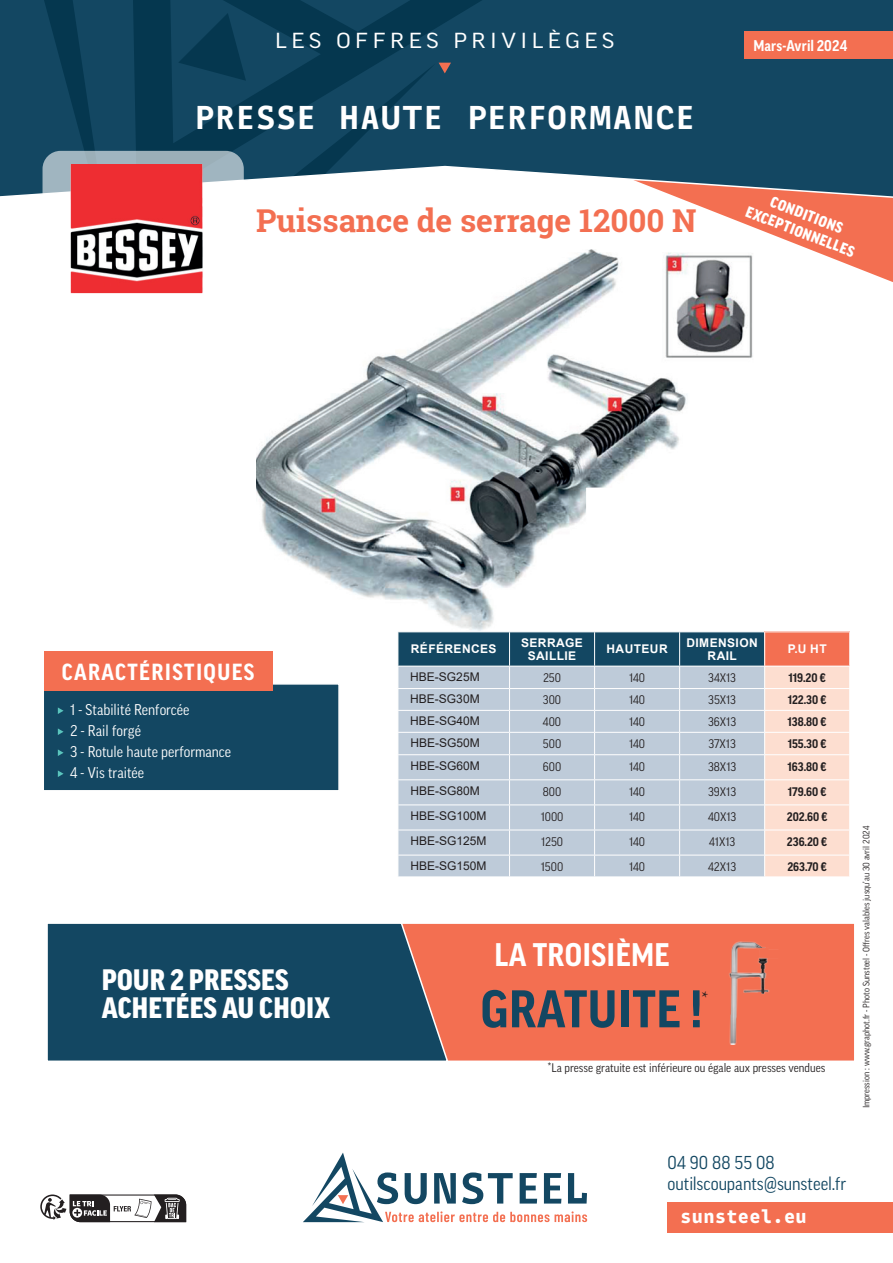
<style>
.page{position:relative;width:893px;height:1263px;background:#fff}
.page>*{position:absolute;margin:0;border:0;box-sizing:border-box;transform-origin:0 0}
.t1{font:700 51px "Good Pro Narr";letter-spacing:.01em;color:#134762}
.t2{font:700 34.5px "Gintronic";letter-spacing:-.02em;color:#fff}
.t3{font:700 31.5px "Roboto Slab";color:#f36f51}
.t4{font:700 31.5px "Good Pro Narr";letter-spacing:.01em;color:#fff}
.t5{font:900 28.5px/28.5px "Good Pro Narr";letter-spacing:.01em;color:#fff}
.t6{font:700 22.5px "Good Pro Narr";letter-spacing:.06em;color:#fff}
.t7{font:expanded 21px "Good Pro";letter-spacing:.21em;color:#fff}
.t8{font:18px/21px "Good Pro Narr";color:#134762}
.t9{font:900 18px "Gintronic";letter-spacing:.02em;color:#fff}
.t10{font:17.55px "Minion Pro";color:#231f20}
.t11{font:15px/21px "Good Pro Narr";color:#fff}
.t12{font:900 15px/18px "Good Pro Narr";color:#fff;text-align:center}
.t13{font:700 15px "Good Pro Narr";letter-spacing:.01em;color:#fff}
.t14{font:12px "Good Pro Narr";color:#231f20}
.t15{font:12px "Arial";color:#231f20}
.t16{font:700 12px "Good Pro Narr";color:#231f20}
.t17{font:700 12px/13.5px "Arial";letter-spacing:.035em;color:#fff;text-align:center}
.t18{font:9px "Good Pro Narr";color:#231f20}
</style>
<div class="page">
<svg style="left:684px;top:200px;width:209px;height:82px"></svg>
<svg style="left:0;top:0;width:893px;height:200px;background:#24526a"></svg>
<svg style="left:303px;top:1152px;width:284px;height:70px"></svg>
<div style="left:745px;top:31px;width:148px;height:28px;background:#f36f51"></div>
<div style="left:667px;top:1202px;width:226px;height:31px;background:#f36f51"></div>
<svg style="left:439px;top:63px;width:12px;height:10px"></svg>
<svg style="left:40px;top:1194px;width:146px;height:28px"></svg>
<div style="left:43px;top:683px;width:297px;height:108px;background:#134762;border:2px solid #fff"></div>
<svg style="left:58px;top:707px;width:6px;height:7px"></svg>
<svg style="left:58px;top:728px;width:6px;height:7px"></svg>
<svg style="left:58px;top:749px;width:6px;height:7px"></svg>
<svg style="left:58px;top:770px;width:6px;height:7px"></svg>
<div style="left:167px;top:922px;width:688px;height:140px;background:#f36f51;border:2px solid #fff"></div>
<svg style="left:47px;top:922px;width:403px;height:140px;background:#274e65"></svg>
<img style="left:729px;top:941px;width:41px;height:104px">
<div style="left:44px;top:651px;width:228px;height:40px;background:#f36f51"></div>
<img style="left:257px;top:249px;width:501px;height:382px">
<svg style="left:398px;top:632px;width:452px;height:244px;background:#b9bfc9"></svg>
<svg style="left:43px;top:151px;width:201px;height:196px"></svg>
<img style="left:58px;top:165px;width:177px;height:149px">
<h3 class="t7" style="left:275px;top:29px;width:341px">LES OFFRES PRIVILÈGES</h3>
<h2 class="t2" style="left:193px;top:96px;width:505px">PRESSE HAUTE PERFORMANCE</h2>
<h3 class="t3" style="left:256px;top:199px;width:442px">Puissance de serrage 12000 N</h3>
<p class="t13" style="left:753px;top:37px;width:95px">Mars-Avril 2024</p>
<p class="t12" style="left:756px;top:186px;width:117px;rotate:21deg">CONDITIONS<br>EXCEPTIONNELLES</p>
<h3 class="t6" style="left:62px;top:660px;width:194px">CARACTÉRISTIQUES</h3>
<p class="t11" style="left:70px;top:699px;width:163px">1 - Stabilité Renforcée<br>2 - Rail forgé<br>3 - Rotule haute performance<br>4 - Vis traitée</p>
<h3 class="t5" style="left:102px;top:965px;width:230px">POUR 2 PRESSES<br>ACHETÉES AU CHOIX</h3>
<p class="t17" style="left:411px;top:642px;width:87px">RÉFÉRENCES</p>
<p class="t17" style="left:521px;top:636px;width:63px">SERRAGE<br>SAILLIE</p>
<p class="t17" style="left:606px;top:642px;width:63px">HAUTEUR</p>
<p class="t17" style="left:686px;top:636px;width:73px">DIMENSION<br>RAIL</p>
<p class="t17" style="left:788px;top:642px;width:41px">P.U HT</p>
<p class="t15" style="left:410px;top:668px;width:71px">HBE-SG25M</p>
<p class="t14" style="left:543px;top:671px;width:20px">250</p>
<p class="t14" style="left:629px;top:671px;width:18px">140</p>
<p class="t14" style="left:708px;top:671px;width:29px">34X13</p>
<p class="t16" style="left:788px;top:671px;width:39px">119.20 €</p>
<p class="t15" style="left:410px;top:691px;width:71px">HBE-SG30M</p>
<p class="t14" style="left:543px;top:693px;width:20px">300</p>
<p class="t14" style="left:629px;top:693px;width:18px">140</p>
<p class="t14" style="left:708px;top:693px;width:29px">35X13</p>
<p class="t16" style="left:788px;top:693px;width:40px">122.30 €</p>
<p class="t15" style="left:410px;top:713px;width:71px">HBE-SG40M</p>
<p class="t14" style="left:543px;top:715px;width:20px">400</p>
<p class="t14" style="left:629px;top:715px;width:18px">140</p>
<p class="t14" style="left:708px;top:715px;width:29px">36X13</p>
<p class="t16" style="left:788px;top:715px;width:41px">138.80 €</p>
<p class="t15" style="left:410px;top:735px;width:71px">HBE-SG50M</p>
<p class="t14" style="left:543px;top:737px;width:20px">500</p>
<p class="t14" style="left:629px;top:737px;width:18px">140</p>
<p class="t14" style="left:708px;top:737px;width:29px">37X13</p>
<p class="t16" style="left:788px;top:737px;width:40px">155.30 €</p>
<p class="t15" style="left:410px;top:757px;width:71px">HBE-SG60M</p>
<p class="t14" style="left:543px;top:759px;width:20px">600</p>
<p class="t14" style="left:629px;top:759px;width:18px">140</p>
<p class="t14" style="left:708px;top:759px;width:30px">38X13</p>
<p class="t16" style="left:788px;top:759px;width:41px">163.80 €</p>
<p class="t15" style="left:410px;top:782px;width:71px">HBE-SG80M</p>
<p class="t14" style="left:543px;top:784px;width:20px">800</p>
<p class="t14" style="left:629px;top:784px;width:18px">140</p>
<p class="t14" style="left:708px;top:784px;width:29px">39X13</p>
<p class="t16" style="left:788px;top:785px;width:40px">179.60 €</p>
<p class="t15" style="left:410px;top:807px;width:78px">HBE-SG100M</p>
<p class="t14" style="left:541px;top:810px;width:24px">1000</p>
<p class="t14" style="left:629px;top:810px;width:18px">140</p>
<p class="t14" style="left:708px;top:810px;width:30px">40X13</p>
<p class="t16" style="left:787px;top:810px;width:42px">202.60 €</p>
<p class="t15" style="left:410px;top:832px;width:78px">HBE-SG125M</p>
<p class="t14" style="left:541px;top:835px;width:24px">1250</p>
<p class="t14" style="left:629px;top:835px;width:18px">140</p>
<p class="t14" style="left:709px;top:835px;width:28px">41X13</p>
<p class="t16" style="left:787px;top:835px;width:42px">236.20 €</p>
<p class="t15" style="left:410px;top:857px;width:78px">HBE-SG150M</p>
<p class="t14" style="left:541px;top:860px;width:24px">1500</p>
<p class="t14" style="left:629px;top:860px;width:18px">140</p>
<p class="t14" style="left:708px;top:860px;width:29px">42X13</p>
<p class="t16" style="left:787px;top:860px;width:41px">263.70 €</p>
<h3 class="t4" style="left:495px;top:937px;width:177px">LA TROISIÈME</h3>
<h1 class="t1" style="left:481px;top:980px;width:223px">GRATUITE !</h1>
<h3 class="t10" style="left:701px;top:985px;width:9px">*</h3>
<p class="t14" style="left:548px;top:1061px;width:279px">*La presse gratuite est inférieure ou égale aux presses vendues</p>
<p class="t18" style="left:861px;top:1108px;width:284px;rotate:-90deg">Impression : www.graphot.fr - Photo Sunsteel - Offres valables jusqu’au 30 avril 2024</p>
<h3 class="t8" style="left:667px;top:1152px;width:180px">04 90 88 55 08 outilscoupants@sunsteel.fr</h3>
<h3 class="t9" style="left:680px;top:1206px;width:128px">sunsteel.eu</h3>
</div>
